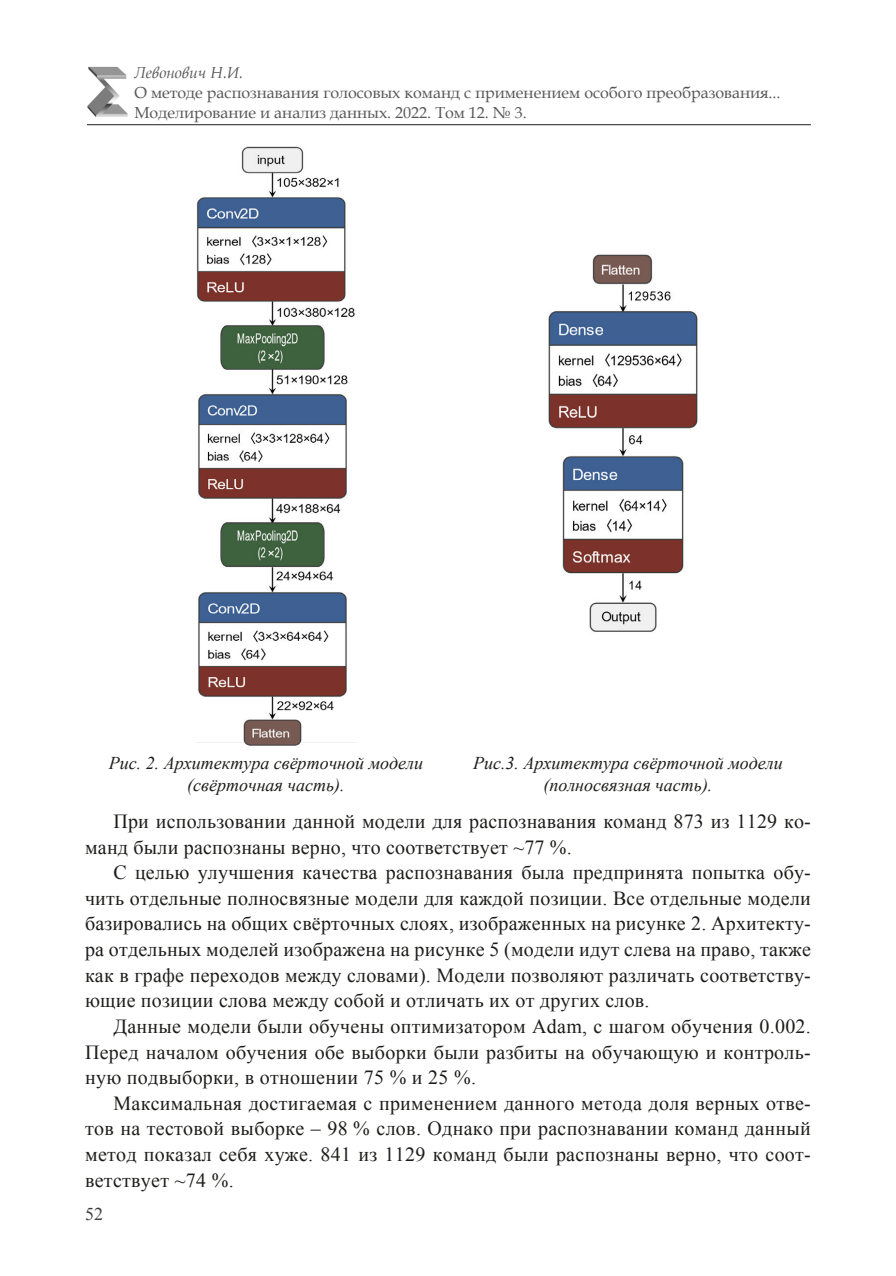
<style>
.page{position:relative;width:896px;height:1276px;background:#fff}
.page>*{position:absolute;margin:0;border:0;box-sizing:border-box;transform-origin:0 0}
.t1{font:20px/25.6px "Times New Roman";letter-spacing:.01em;color:#1d1d1b;text-align:justify}
.Рис{font:italic 18px/22px "Times New Roman";color:#1d1d1b;text-align:center}
.t2{font:18px "Times New Roman";color:#3d3d3c}
.t3{font:16px/20px "Book Antiqua";color:#575756}
.t4{font:italic 16px "Book Antiqua";color:#575756}
</style>
<div class="page">
<hr style="left:87px;top:124px;width:724px;height:1px;background:#1d1d1b">
<img style="left:87px;top:67px;width:41px;height:50px">
<img style="left:548px;top:254px;width:150px;height:378px">
<img style="left:196px;top:146px;width:162px;height:600px">
<p class="t4" style="left:134px;top:62px;width:110px">Левонович Н.И.</p>
<p class="t3" style="left:134px;top:83px;width:648px">О методе распознавания голосовых команд с применением особого преобразования...<br>Моделирование и анализ данных. 2022. Том 12. № 3.</p>
<p class="Рис" style="left:109px;top:751px;width:316px">Рис. 2. Архитектура свёрточной модели (свёрточная часть).</p>
<p class="Рис" style="left:473px;top:751px;width:311px">Рис.3. Архитектура свёрточной модели (полносвязная часть).</p>
<p class="t1" style="left:85px;top:808px;width:727px;text-indent:28px">При использовании данной модели для распознавания команд 873 из 1129 ко&shy;манд были распознаны верно, что соответствует ~77 %.</p>
<p class="t1" style="left:85px;top:859px;width:727px;text-indent:28px">С целью улучшения качества распознавания была предпринята попытка обу&shy;чить отдельные полносвязные модели для каждой позиции. Все отдельные модели базировались на общих свёрточных слоях, изображенных на рисунке 2. Архитекту&shy;ра отдельных моделей изображена на рисунке 5 (модели идут слева на право, также как в графе переходов между словами). Модели позволяют различать соответству&shy;ющие позиции слова между собой и отличать их от других слов.</p>
<p class="t1" style="left:85px;top:1013px;width:727px;text-indent:28px">Данные модели были обучены оптимизатором Adam, с шагом обучения 0.002.<br>Перед началом обучения обе выборки были разбиты на обучающую и контроль&shy;ную подвыборки, в отношении 75 % и 25 %.</p>
<p class="t1" style="left:85px;top:1090px;width:727px;text-indent:28px">Максимальная достигаемая с применением данного метода доля верных отве&shy;тов на тестовой выборке – 98 % слов. Однако при распознавании команд данный метод показал себя хуже. 841 из 1129 команд были распознаны верно, что соот&shy;ветствует ~74 %.</p>
<p class="t2" style="left:85px;top:1202px;width:19px">52</p>
</div>
